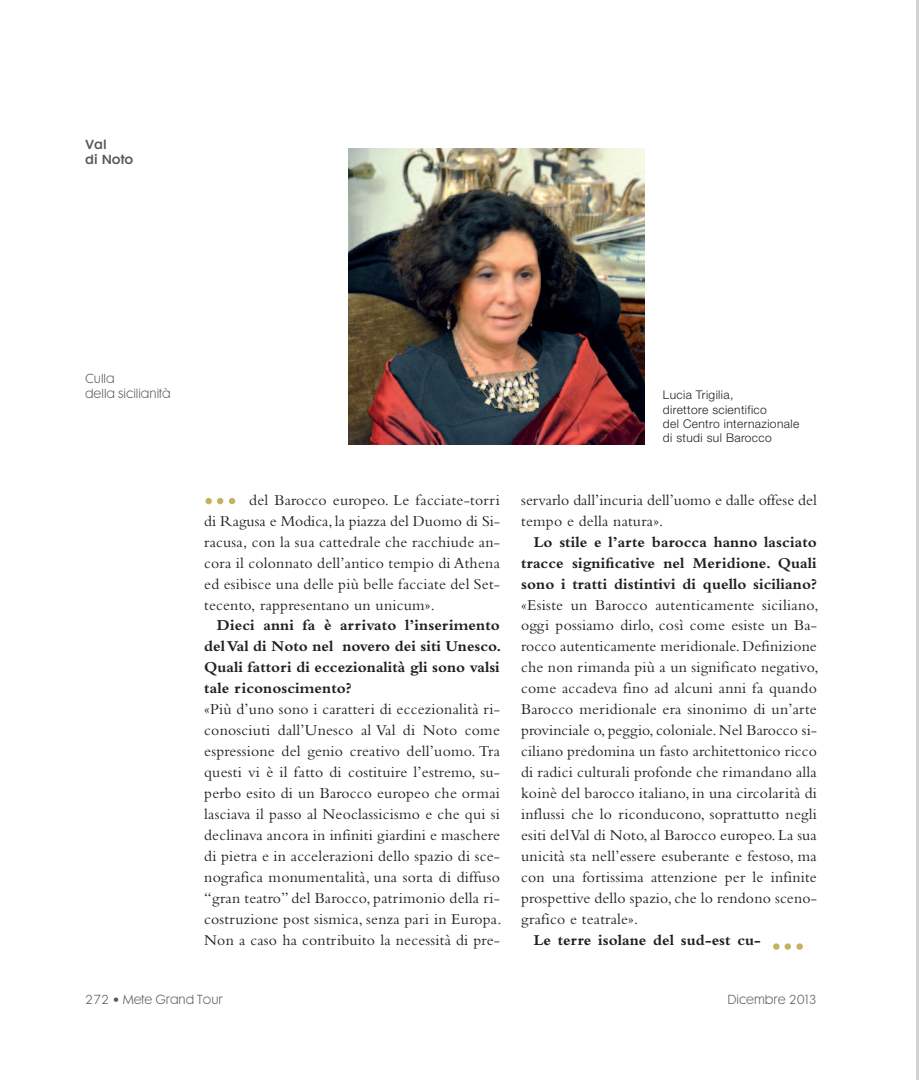
<style>
.page{position:relative;width:919px;height:1080px;background:#fff}
.page>*{position:absolute;margin:0;border:0;box-sizing:border-box;transform-origin:0 0}
.t1{font:15.75px/21px "Bembo Std";letter-spacing:.015em;color:#231f20;text-align:justify}
.t2{font:700 15.75px/21px "Bembo Std";letter-spacing:.005em;color:#231f20;text-align:justify}
.t3{font:300 12px/14.4px "Helvetica Neue LT Std";letter-spacing:.03em;color:#231f20}
.t4{font:12px/15px "Cg Futura Maxi Lt";color:#57585a}
.t5{font:12px/15px "Cg Futura Maxi De";color:#57585a}
</style>
<div class="page">
<hr style="left:916px;top:0;width:2px;height:1080px;background:#d1d2d4">
<svg style="left:229px;top:498px;width:6px;height:6px"></svg>
<svg style="left:217px;top:498px;width:6px;height:6px"></svg>
<div style="left:205px;top:498px;width:7px;height:6px;background:#c4b260;border-radius:50%"></div>
<div style="left:796px;top:943px;width:6px;height:7px;background:#c4b260;border-radius:50%"></div>
<div style="left:784px;top:943px;width:6px;height:7px;background:#c4b260;border-radius:50%"></div>
<div style="left:773px;top:943px;width:6px;height:7px;background:#c4b260;border-radius:50%"></div>
<img style="left:349px;top:149px;width:295px;height:295px">
<p class="t5" style="left:85px;top:139px;width:50px">Val<br>di Noto</p>
<p class="t4" style="left:85px;top:373px;width:87px">Culla<br>della sicilianità</p>
<p class="t1" style="left:204px;top:491px;width:297px;text-indent:45px">del Barocco europeo. Le facciate-torri di Ragusa e Modica, la piazza del Duomo di Si&shy;racusa, con la sua cattedrale che racchiude an&shy;cora il colonnato dell’antico tempio di Athena ed esibisce una delle più belle facciate del Set&shy;tecento, rappresentano un unicum».</p>
<p class="t2" style="left:204px;top:617px;width:299px;text-indent:13px">Dieci anni fa è arrivato l’inserimento delVal di Noto nel novero dei siti Unesco.<br>Quali fattori di eccezionalità gli sono valsi tale riconoscimento?</p>
<p class="t1" style="left:204px;top:700px;width:299px">«Più d’uno sono i caratteri di eccezionalità ri&shy;conosciuti dall’Unesco al Val di Noto come espressione del genio creativo dell’uomo. Tra questi vi è il fatto di costituire l’estremo, su&shy;perbo esito di un Barocco europeo che ormai lasciava il passo al Neoclassicismo e che qui si declinava ancora in infiniti giardini e maschere di pietra e in accelerazioni dello spazio di sce&shy;nografica monumentalità, una sorta di diffuso “gran teatro” del Barocco, patrimonio della ri&shy;costruzione post sismica, senza pari in Europa.<br>Non a caso ha contribuito la necessità di pre-</p>
<p class="t4" style="left:85px;top:994px;width:139px">272 • Mete Grand Tour</p>
<p class="t3" style="left:662px;top:389px;width:138px">Lucia Trigilia,<br>direttore scientifico<br>del Centro internazionale di studi sul Barocco</p>
<p class="t1" style="left:521px;top:491px;width:297px">servarlo dall’incuria dell’uomo e dalle offese del tempo e della natura».</p>
<p class="t2" style="left:521px;top:533px;width:297px;text-indent:13px">Lo stile e l’arte barocca hanno lasciato tracce significative nel Meridione. Quali sono i tratti distintivi di quello siciliano?</p>
<p class="t1" style="left:521px;top:596px;width:299px">«Esiste un Barocco autenticamente siciliano, oggi possiamo dirlo, così come esiste un Ba&shy;rocco autenticamente meridionale. Definizione che non rimanda più a un significato negativo, come accadeva fino ad alcuni anni fa quando Barocco meridionale era sinonimo di un’arte provinciale o, peggio, coloniale. Nel Barocco si&shy;ciliano predomina un fasto architettonico ricco di radici culturali profonde che rimandano alla koinè del barocco italiano, in una circolarità di influssi che lo riconducono, soprattutto negli esiti delVal di Noto,al Barocco europeo. La sua unicità sta nell’essere esuberante e festoso, ma con una fortissima attenzione per le infinite prospettive dello spazio, che lo rendono sceno&shy;grafico e teatrale».</p>
<p class="t2" style="left:534px;top:931px;width:228px">Le terre isolane del sud-est cu-</p>
<p class="t4" style="left:727px;top:994px;width:91px">Dicembre 2013</p>
</div>
